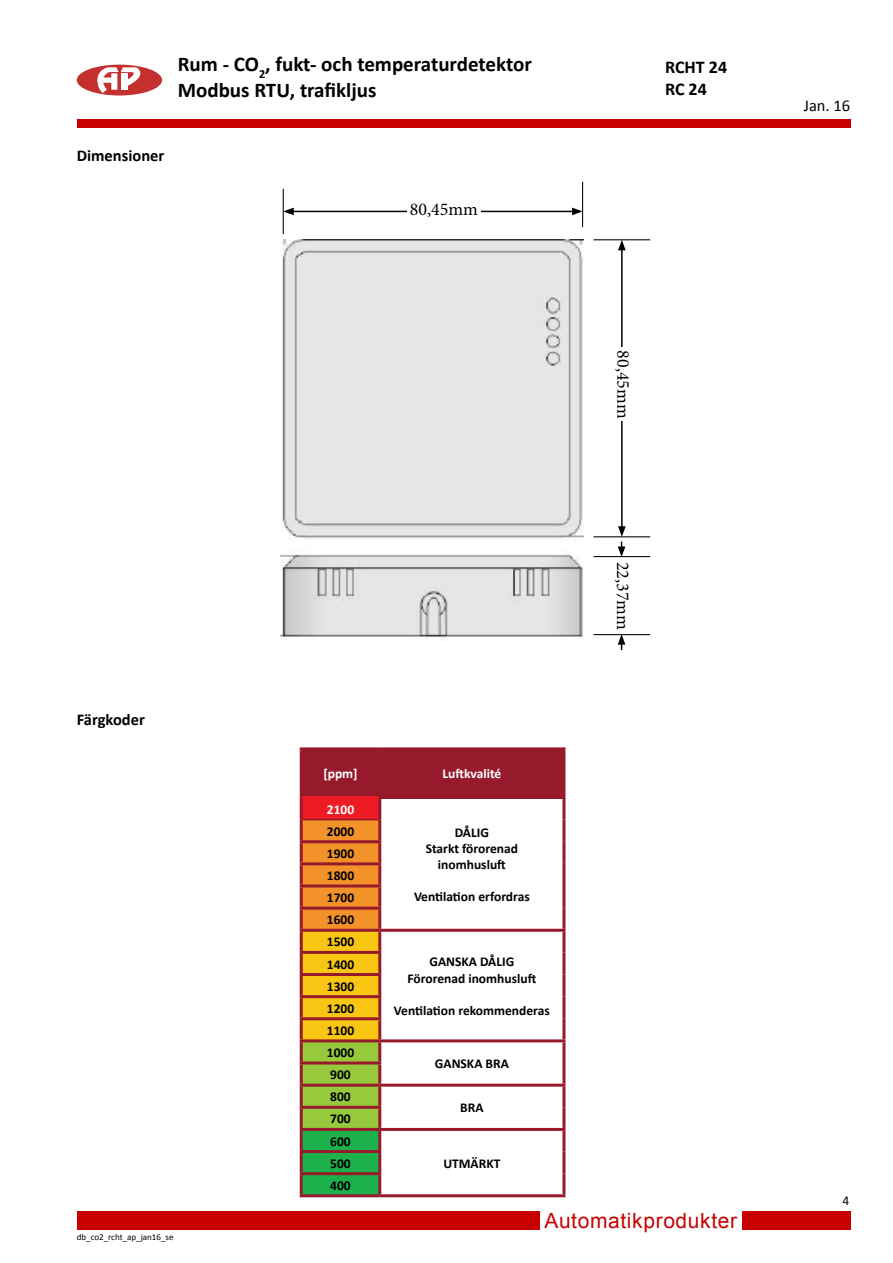
<style>
.page{position:relative;width:893px;height:1263px;background:#fff}
.page>*{position:absolute;margin:0;border:0;box-sizing:border-box;transform-origin:0 0}
.t1{font:700 21px/25.2px "Calibri";color:#000}
.t2{font:21px "Arial";letter-spacing:.03em;color:#c80000}
.t3{font:18px "Minion Pro";color:#000}
.t4{font:700 18px/21.6px "Calibri";color:#000}
.t5{font:700 16.5px "Calibri";color:#000}
.t6{font:16.5px "Calibri";color:#000}
.t7{font:700 13.5px/22.2px "Calibri";color:#000;text-align:justify}
.t8{font:700 13.5px "Calibri";color:#fff}
.t9{font:13.5px "Calibri";color:#000}
.t10{font:9px "Calibri";color:#000}
</style>
<div class="page">
<div style="left:77px;top:120px;width:774px;height:8px;background:#c80000"></div>
<div style="left:77px;top:65px;width:85px;height:30px;background:#c4302d;border-radius:50%"></div>
<svg style="left:96px;top:67px;width:54px;height:26px"></svg>
<div style="left:77px;top:1211px;width:774px;height:19px;background:#c80000"></div>
<div style="left:540px;top:1209px;width:202px;height:22px;background:#fff"></div>
<div style="left:303px;top:750px;width:259px;height:46px;background:#971a2c"></div>
<div style="left:301px;top:797px;width:79px;height:23px;background:#ed1b24"></div>
<svg style="left:303px;top:820px;width:75px;height:374px;background:#b8b12d"></svg>
<hr style="left:300px;top:750px;width:3px;height:47px;background:#971a2c">
<hr style="left:378px;top:750px;width:3px;height:46px;background:#971a2c">
<hr style="left:562px;top:750px;width:3px;height:46px;background:#971a2c">
<hr style="left:300px;top:797px;width:3px;height:23px;background:#971a2c">
<hr style="left:378px;top:796px;width:187px;height:3px;background:#971a2c">
<hr style="left:378px;top:799px;width:3px;height:21px;background:#971a2c">
<hr style="left:562px;top:799px;width:3px;height:21px;background:#971a2c">
<hr style="left:562px;top:820px;width:3px;height:22px;background:#971a2c">
<hr style="left:562px;top:842px;width:3px;height:22px;background:#971a2c">
<hr style="left:562px;top:864px;width:3px;height:22px;background:#971a2c">
<hr style="left:562px;top:886px;width:3px;height:22px;background:#971a2c">
<hr style="left:562px;top:908px;width:3px;height:21px;background:#971a2c">
<hr style="left:300px;top:932px;width:3px;height:19px;background:#971a2c">
<hr style="left:380px;top:929px;width:185px;height:3px;background:#971a2c">
<hr style="left:378px;top:932px;width:3px;height:19px;background:#971a2c">
<hr style="left:562px;top:932px;width:3px;height:20px;background:#971a2c">
<hr style="left:300px;top:951px;width:81px;height:3px;background:#971a2c">
<hr style="left:300px;top:954px;width:3px;height:19px;background:#971a2c">
<hr style="left:378px;top:954px;width:3px;height:19px;background:#971a2c">
<hr style="left:562px;top:952px;width:3px;height:22px;background:#971a2c">
<hr style="left:300px;top:973px;width:81px;height:3px;background:#971a2c">
<hr style="left:300px;top:976px;width:3px;height:19px;background:#971a2c">
<hr style="left:378px;top:976px;width:3px;height:19px;background:#971a2c">
<hr style="left:562px;top:974px;width:3px;height:23px;background:#971a2c">
<hr style="left:300px;top:995px;width:81px;height:3px;background:#971a2c">
<hr style="left:300px;top:998px;width:3px;height:19px;background:#971a2c">
<hr style="left:378px;top:998px;width:3px;height:19px;background:#971a2c">
<hr style="left:562px;top:997px;width:3px;height:22px;background:#971a2c">
<hr style="left:300px;top:1017px;width:81px;height:3px;background:#971a2c">
<hr style="left:300px;top:1020px;width:3px;height:19px;background:#971a2c">
<hr style="left:378px;top:1020px;width:3px;height:19px;background:#971a2c">
<hr style="left:562px;top:1019px;width:3px;height:20px;background:#971a2c">
<hr style="left:300px;top:1039px;width:80px;height:3px;background:#971a2c">
<hr style="left:300px;top:1042px;width:3px;height:19px;background:#971a2c">
<hr style="left:380px;top:1039px;width:185px;height:3px;background:#971a2c">
<hr style="left:378px;top:1042px;width:3px;height:19px;background:#971a2c">
<hr style="left:562px;top:1042px;width:3px;height:21px;background:#971a2c">
<hr style="left:300px;top:1061px;width:81px;height:3px;background:#971a2c">
<hr style="left:300px;top:1064px;width:3px;height:20px;background:#971a2c">
<hr style="left:378px;top:1064px;width:3px;height:20px;background:#971a2c">
<hr style="left:562px;top:1063px;width:3px;height:21px;background:#971a2c">
<hr style="left:300px;top:1084px;width:80px;height:3px;background:#971a2c">
<hr style="left:300px;top:1087px;width:3px;height:19px;background:#971a2c">
<hr style="left:380px;top:1084px;width:185px;height:3px;background:#971a2c">
<hr style="left:378px;top:1087px;width:3px;height:19px;background:#971a2c">
<hr style="left:562px;top:1087px;width:3px;height:20px;background:#971a2c">
<hr style="left:300px;top:1106px;width:81px;height:3px;background:#971a2c">
<hr style="left:300px;top:1109px;width:3px;height:19px;background:#971a2c">
<hr style="left:378px;top:1109px;width:3px;height:19px;background:#971a2c">
<hr style="left:562px;top:1107px;width:3px;height:21px;background:#971a2c">
<hr style="left:300px;top:1128px;width:80px;height:3px;background:#971a2c">
<hr style="left:300px;top:1131px;width:3px;height:19px;background:#971a2c">
<hr style="left:380px;top:1128px;width:185px;height:3px;background:#971a2c">
<hr style="left:378px;top:1131px;width:3px;height:19px;background:#971a2c">
<hr style="left:562px;top:1131px;width:3px;height:20px;background:#971a2c">
<hr style="left:300px;top:1150px;width:81px;height:3px;background:#971a2c">
<hr style="left:300px;top:1153px;width:3px;height:19px;background:#971a2c">
<hr style="left:378px;top:1153px;width:3px;height:19px;background:#971a2c">
<hr style="left:562px;top:1151px;width:3px;height:23px;background:#971a2c">
<hr style="left:300px;top:1172px;width:81px;height:3px;background:#971a2c">
<hr style="left:300px;top:1175px;width:3px;height:19px;background:#971a2c">
<hr style="left:378px;top:1175px;width:3px;height:19px;background:#971a2c">
<hr style="left:562px;top:1174px;width:3px;height:20px;background:#971a2c">
<hr style="left:300px;top:1194px;width:80px;height:3px;background:#971a2c">
<hr style="left:380px;top:1194px;width:185px;height:3px;background:#971a2c">
<hr style="left:300px;top:747px;width:80px;height:3px;background:#971a2c">
<hr style="left:380px;top:747px;width:185px;height:3px;background:#971a2c">
<hr style="left:303px;top:796px;width:75px;height:3px;background:#ed1b24">
<hr style="left:300px;top:820px;width:3px;height:20px;background:#971a2c">
<hr style="left:378px;top:820px;width:3px;height:20px;background:#971a2c">
<hr style="left:300px;top:840px;width:81px;height:3px;background:#971a2c">
<hr style="left:300px;top:843px;width:3px;height:19px;background:#971a2c">
<hr style="left:378px;top:843px;width:3px;height:19px;background:#971a2c">
<hr style="left:300px;top:862px;width:81px;height:3px;background:#971a2c">
<hr style="left:300px;top:865px;width:3px;height:19px;background:#971a2c">
<hr style="left:378px;top:865px;width:3px;height:19px;background:#971a2c">
<hr style="left:300px;top:884px;width:81px;height:3px;background:#971a2c">
<hr style="left:300px;top:887px;width:3px;height:20px;background:#971a2c">
<hr style="left:378px;top:887px;width:3px;height:20px;background:#971a2c">
<hr style="left:300px;top:907px;width:81px;height:3px;background:#971a2c">
<hr style="left:300px;top:910px;width:3px;height:19px;background:#971a2c">
<hr style="left:378px;top:910px;width:3px;height:19px;background:#971a2c">
<hr style="left:300px;top:929px;width:80px;height:3px;background:#971a2c">
<hr style="left:303px;top:819px;width:75px;height:1px;background:#971a2c">
<img style="left:280px;top:240px;width:303px;height:398px">
<hr style="left:283px;top:189px;width:1px;height:45px;background:#000">
<hr style="left:582px;top:182px;width:1px;height:45px;background:#000">
<hr style="left:593px;top:239px;width:57px;height:1px;background:#000">
<hr style="left:593px;top:536px;width:57px;height:1px;background:#000">
<hr style="left:593px;top:556px;width:57px;height:1px;background:#000">
<hr style="left:593px;top:634px;width:57px;height:1px;background:#000">
<hr style="left:621px;top:248px;width:2px;height:281px;background:#000">
<svg style="left:618px;top:240px;width:8px;height:10px"></svg>
<hr style="left:291px;top:211px;width:283px;height:1px;background:#000">
<svg style="left:283px;top:208px;width:11px;height:7px"></svg>
<svg style="left:572px;top:208px;width:11px;height:7px"></svg>
<div style="left:407px;top:202px;width:74px;height:24px;background:#fff"></div>
<div style="left:607px;top:348px;width:24px;height:73px;background:#fff"></div>
<svg style="left:618px;top:526px;width:8px;height:31px"></svg>
<svg style="left:618px;top:634px;width:7px;height:16px"></svg>
<h1 class="t1" style="left:178px;top:52px;width:356px">Rum - CO<sub>2</sub>, fukt- och temperaturdetektor<br>Modbus RTU, trafikljus</h1>
<h2 class="t4" style="left:665px;top:57px;width:64px">RCHT 24<br>RC 24</h2>
<p class="t5" style="left:77px;top:145px;width:89px">Dimensioner</p>
<h2 class="t3" style="left:410px;top:198px;width:70px">80,45mm</h2>
<h2 class="t3" style="left:635px;top:350px;width:70px;rotate:90deg">80,45mm</h2>
<p class="t5" style="left:77px;top:709px;width:70px">Färgkoder</p>
<p class="t8" style="left:323px;top:765px;width:36px">[ppm]</p>
<p class="t8" style="left:442px;top:765px;width:60px">Luftkvalité</p>
<p class="t8" style="left:327px;top:800px;width:29px">2100</p>
<p class="t7" style="left:426px;top:824px;width:94px;line-height:16.2px;text-align:center">DÅLIG<br>Starkt förorenad inomhusluft</p>
<p class="t7" style="left:414px;top:886px;width:117px">Ventilation erfordras</p>
<p class="t7" style="left:327px;top:820px;width:29px">2000<br>1900<br>1800<br>1700<br>1600<br>1500</p>
<p class="t7" style="left:327px;top:953px;width:29px">1400<br>1300<br>1200<br>1100<br>1000</p>
<p class="t7" style="left:330px;top:1063px;width:22px">900<br>800</p>
<p class="t7" style="left:330px;top:1108px;width:22px">700<br>600<br>500</p>
<p class="t7" style="left:330px;top:1174px;width:22px">400</p>
<p class="t7" style="left:408px;top:954px;width:130px;line-height:16.2px;text-align:center">GANSKA DÅLIG<br>Förorenad inomhusluft</p>
<p class="t7" style="left:394px;top:999px;width:157px">Ventilation rekommenderas</p>
<p class="t7" style="left:435px;top:1052px;width:76px">GANSKA BRA</p>
<p class="t7" style="left:460px;top:1097px;width:25px">BRA</p>
<p class="t7" style="left:443px;top:1152px;width:59px">UTMÄRKT</p>
<h2 class="t3" style="left:635px;top:562px;width:70px;rotate:90deg">22,37mm</h2>
<p class="t10" style="left:77px;top:1232px;width:98px">db_co2_rcht_ap_jan16_se</p>
<h1 class="t2" style="left:544px;top:1207px;width:194px">Automatikprodukter</h1>
<p class="t6" style="left:804px;top:96px;width:48px">Jan. 16</p>
<p class="t9" style="left:843px;top:1192px;width:8px">4</p>
</div>
